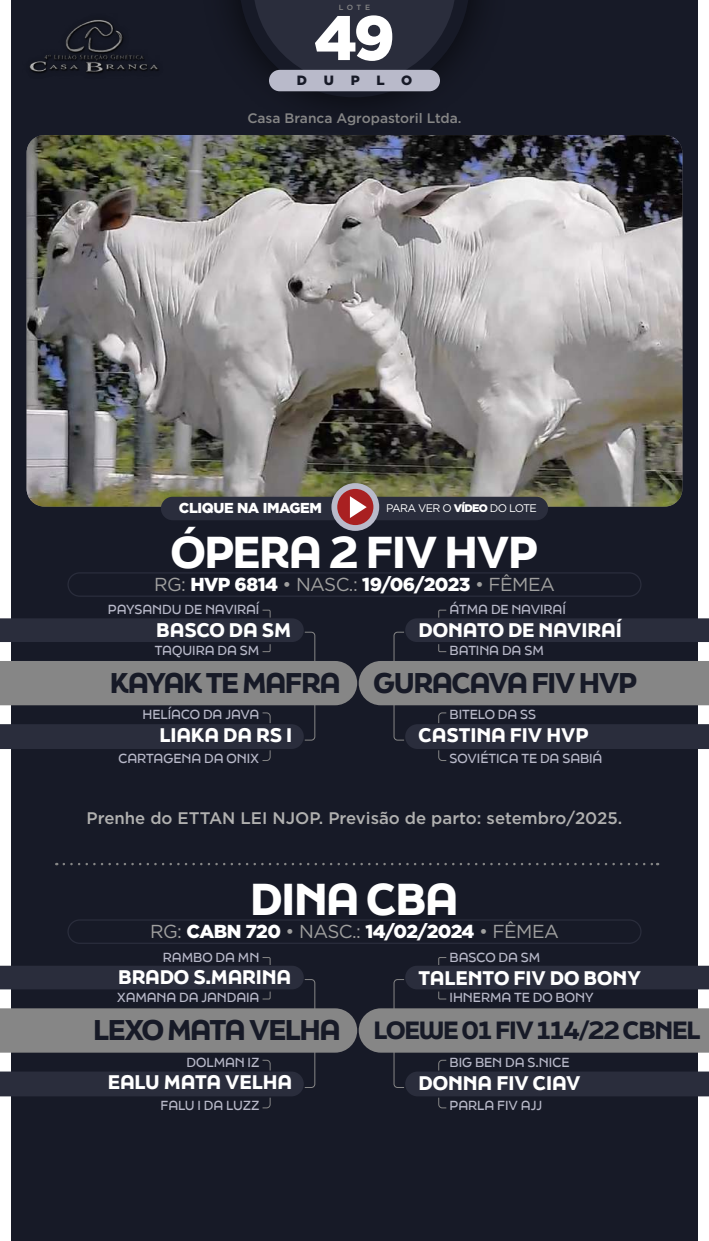
<style>
.page{position:relative;width:709px;height:1241px;background:#fff}
.page>*{position:absolute;margin:0;border:0;box-sizing:border-box;transform-origin:0 0}
.t1{font:900 62.5px "Gotham";color:#fff}
.t2{font:900 42.5px "Final Six";letter-spacing:-.025em;color:#fff}
.t3{font:900 27.12px "Final Six";letter-spacing:-.05em;color:#171a27}
.t4{font:900 23.75px "Final Six";letter-spacing:-.05em;color:#171a27}
.t5{font:900 18.75px "Final Six";color:#fff}
.t6{font:900 18.75px "Gotham";letter-spacing:-.03em;color:#fff}
.t7{font:500 16.75px "Gotham";color:#b1b1b0}
.t8{font:900 14.38px "Gotham";letter-spacing:-.025em;color:#fff}
.t9{font:500 13.75px "Gotham";color:#868686}
.t10{font:900 13.38px "Gotham";color:#171a27}
.t11{font:500 12.5px "Final Six";color:#b9baca}
.t12{font:11px "Gotham";letter-spacing:-.06em;color:#fff}
.t13{font:500 7.5px "Gotham";color:#868686}
.s1{font-weight:900}
.s2{font-weight:400;color:#a0a09f}
</style>
<div class="page">
<div style="left:11px;top:0;width:687px;height:1240px;background:#171a27"></div>
<svg style="left:0;top:609px;width:709px;height:152px"></svg>
<img style="left:29px;top:20px;width:130px;height:54px">
<svg style="left:239px;top:0;width:231px;height:97px"></svg>
<div style="left:67px;top:919px;width:574px;height:24px;border:1px solid #2a2d3c;border-radius:12px"></div>
<div style="left:67px;top:572px;width:574px;height:24px;border:1px solid #2a2d3c;border-radius:12px"></div>
<svg style="left:0;top:957px;width:709px;height:151px"></svg>
<div style="left:269px;top:70px;width:171px;height:21px;background:#b9baca;border-radius:11px"></div>
<svg style="left:64px;top:862px;width:594px;height:3px"></svg>
<img style="left:27px;top:135px;width:655px;height:371px">
<div style="left:161px;top:496px;width:195px;height:24px;background:#2a2d3c;border-radius:12px"></div>
<div style="left:352px;top:496px;width:196px;height:24px;background:#2a2d3c;border-radius:12px"></div>
<svg style="left:334px;top:486px;width:42px;height:42px"></svg>
<svg style="left:350px;top:496px;width:17px;height:22px"></svg>
<div style="left:331px;top:483px;width:48px;height:48px;border:6px solid #b9baca;border-radius:50%"></div>
<p class="t13" style="left:339px;top:3px;width:33px">LOTE</p>
<h1 class="t1" style="left:314px;top:2px;width:82px">49</h1>
<p class="t10" style="left:297px;top:73px;width:12px">D</p>
<p class="t10" style="left:324px;top:73px;width:90px">UPLO</p>
<p class="t9" style="left:247px;top:110px;width:216px">Casa Branca Agropastoril Ltda.</p>
<p class="t8" style="left:179px;top:499px;width:145px">CLIQUE NA IMAGEM</p>
<p class="t12" style="left:386px;top:502px;width:152px">PARA VER O <span class="s1">VÍDEO</span> DO LOTE</p>
<h2 class="t2" style="left:171px;top:520px;width:369px">ÓPERA 2 FIV HVP</h2>
<h3 class="t6" style="left:154px;top:573px;width:402px"><span class="s2">RG:</span> HVP 6814 <span class="s2">• NASC.:</span> 19/06/2023 <span class="s2">• FÊMEA</span></h3>
<p class="t11" style="left:108px;top:600px;width:153px">PAYSANDU DE NAVIRAÍ</p>
<p class="t11" style="left:155px;top:640px;width:106px">TAQUIRA DA SM</p>
<h3 class="t3" style="left:110px;top:662px;width:232px">KAYAK TE MAFRA</h3>
<h3 class="t5" style="left:156px;top:615px;width:136px">BASCO DA SM</h3>
<p class="t11" style="left:449px;top:600px;width:118px">ÁTMA DE NAVIRAÍ</p>
<p class="t11" style="left:449px;top:640px;width:96px">BATINA DA SM</p>
<h3 class="t3" style="left:373px;top:662px;width:265px">GURACAVA FIV HVP</h3>
<h3 class="t5" style="left:418px;top:615px;width:205px">DONATO DE NAVIRAÍ</h3>
<p class="t11" style="left:143px;top:705px;width:118px">HELÍACO DA JAVA</p>
<p class="t11" style="left:118px;top:749px;width:142px">CARTAGENA DA ONIX</p>
<h3 class="t5" style="left:159px;top:721px;width:134px">LIAKA DA RS I</h3>
<p class="t11" style="left:449px;top:705px;width:88px">BITELO DA SS</p>
<p class="t11" style="left:449px;top:749px;width:154px">SOVIÉTICA TE DA SABIÁ</p>
<h3 class="t5" style="left:418px;top:721px;width:171px">CASTINA FIV HVP</h3>
<h3 class="t7" style="left:86px;top:808px;width:537px">Prenhe do ETTAN LEI NJOP. Previsão de parto: setembro/2025.</h3>
<h2 class="t2" style="left:250px;top:867px;width:210px">DINA CBA</h2>
<h3 class="t6" style="left:150px;top:920px;width:410px"><span class="s2">RG:</span> CABN 720 <span class="s2">• NASC.:</span> 14/02/2024 <span class="s2">• FÊMEA</span></h3>
<p class="t11" style="left:163px;top:947px;width:98px">RAMBO DA MN</p>
<p class="t11" style="left:117px;top:988px;width:144px">XAMANA DA JANDAIA</p>
<h3 class="t3" style="left:93px;top:1009px;width:249px">LEXO MATA VELHA</h3>
<h3 class="t5" style="left:118px;top:963px;width:175px">BRADO S.MARINA</h3>
<p class="t11" style="left:449px;top:947px;width:92px">BASCO DA SM</p>
<p class="t11" style="left:449px;top:988px;width:145px">IHNERMA TE DO BONY</p>
<h3 class="t4" style="left:373px;top:1012px;width:328px">LOEWE 01 FIV 114/22 CBNEL</h3>
<h3 class="t5" style="left:418px;top:964px;width:224px">TALENTO FIV DO BONY</h3>
<p class="t11" style="left:187px;top:1052px;width:74px">DOLMAN IZ</p>
<p class="t11" style="left:161px;top:1096px;width:100px">FALU I DA LUZZ</p>
<h3 class="t5" style="left:108px;top:1068px;width:186px">EALU MATA VELHA</h3>
<p class="t11" style="left:449px;top:1052px;width:121px">BIG BEN DA S.NICE</p>
<p class="t11" style="left:449px;top:1096px;width:94px">PARLA FIV AJJ</p>
<h3 class="t5" style="left:418px;top:1069px;width:163px">DONNA FIV CIAV</h3>
</div>
